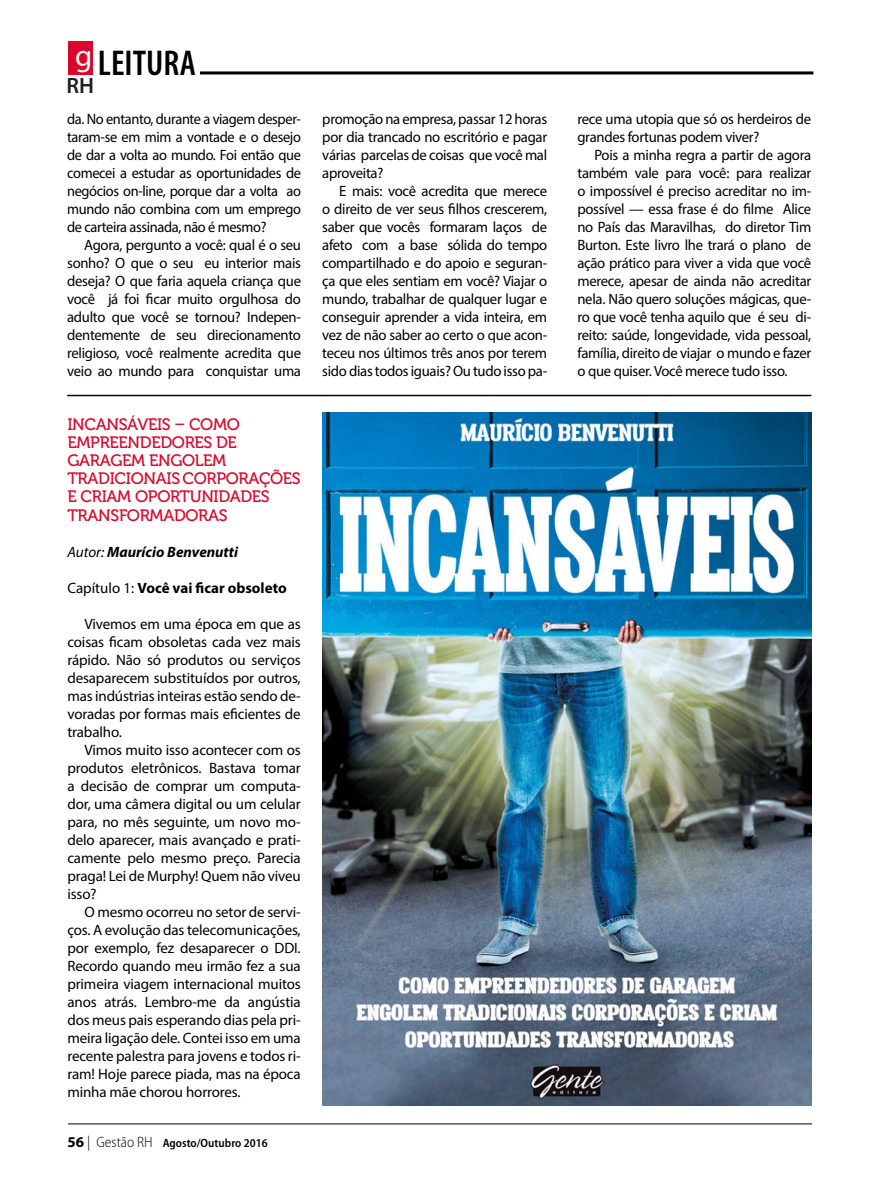
<style>
.page{position:relative;width:893px;height:1191px;background:#fff}
.page>*{position:absolute;margin:0;border:0;box-sizing:border-box;transform-origin:0 0}
.t1{font:600 condensed 36px "Myriad Pro";color:#000}
.t2{font:30.6px "Myriad Pro";color:#fff}
.t3{font:600 22.2px "Myriad Pro";color:#231f20}
.t4{font:16.5px/18px "Museo 500";letter-spacing:-.02em;color:#dc052b}
.t5{font:15px/18px "Myriad Pro";letter-spacing:-.02em;color:#000;text-align:justify}
.t6{font:15px/18px "Myriad Pro";letter-spacing:-.02em;color:#000;text-align:justify;scale:.96 1}
.t7{font:700 15px "Myriad Pro";color:#000}
.t8{font:italic 700 15px "Myriad Pro";color:#000}
.t9{font:600 semi-condensed 12px "Myriad Pro";color:#000}
.s1{font-weight:400}
.s2{font-weight:700;font-stretch:normal;font-size:15px}
.s3{font-weight:300;font-stretch:normal;font-size:15px}
.s4{font-weight:300;font-size:15px}
</style>
<div class="page">
<img style="left:322px;top:412px;width:489px;height:694px">
<hr style="left:67px;top:395px;width:744px;height:1px;background:#000">
<hr style="left:200px;top:71px;width:613px;height:3px;background:#000">
<div style="left:68px;top:41px;width:24px;height:34px;background:#dc052b"></div>
<hr style="left:68px;top:1123px;width:744px;height:1px;background:#000">
<h2 class="t2" style="left:75px;top:37px;width:19px">g</h2>
<h3 class="t3" style="left:66px;top:71px;width:29px">RH</h3>
<h1 class="t1" style="left:98px;top:43px;width:99px">LEITURA</h1>
<p class="t6" style="left:67px;top:110px;width:245px">da. No entanto, durante a viagem desper&shy;taram-se em mim a vontade e o desejo de dar a volta ao mundo. Foi então que comecei a estudar as oportunidades de negócios on-line, porque dar a volta ao mundo não combina com um emprego de carteira assinada, não é mesmo?</p>
<p class="t5" style="left:67px;top:236px;width:235px;text-indent:17px">Agora, pergunto a você: qual é o seu sonho? O que o seu eu interior mais deseja? O que faria aquela criança que você já foi ficar muito orgulhosa do adulto que você se tornou? Indepen&shy;dentemente de seu direcionamento religioso, você realmente acredita que veio ao mundo para conquistar uma</p>
<p class="t4" style="left:67px;top:416px;width:235px">INCANSÁVEIS – COMO<br>EMPREENDEDORES DE<br>GARAGEM ENGOLEM<br>TRADICIONAIS CORPORAÇÕES<br>E CRIAM OPORTUNIDADES<br>TRANSFORMADORAS</p>
<p class="t8" style="left:67px;top:541px;width:172px"><span class="s1">Autor:</span> Maurício Benvenutti</p>
<p class="t7" style="left:67px;top:577px;width:221px"><span class="s1">Capítulo 1:</span> Você vai ficar obsoleto</p>
<p class="t5" style="left:67px;top:614px;width:235px;text-indent:17px">Vivemos em uma época em que as coisas ficam obsoletas cada vez mais rápido. Não só produtos ou serviços desaparecem substituídos por outros, mas indústrias inteiras estão sendo de&shy;voradas por formas mais eficientes de trabalho.</p>
<p class="t5" style="left:67px;top:740px;width:235px;text-indent:17px">Vimos muito isso acontecer com os produtos eletrônicos. Bastava tomar a decisão de comprar um computa&shy;dor, uma câmera digital ou um celular para, no mês seguinte, um novo mo&shy;delo aparecer, mais avançado e prati&shy;camente pelo mesmo preço. Parecia praga! Lei de Murphy! Quem não viveu isso?</p>
<p class="t5" style="left:67px;top:902px;width:235px;text-indent:17px">O mesmo ocorreu no setor de servi&shy;ços. A evolução das telecomunicações, por exemplo, fez desaparecer o DDI.<br>Recordo quando meu irmão fez a sua primeira viagem internacional muitos anos atrás. Lembro-me da angústia dos meus pais esperando dias pela pri&shy;meira ligação dele. Contei isso em uma recente palestra para jovens e todos ri&shy;ram! Hoje parece piada, mas na época minha mãe chorou horrores.</p>
<p class="t9" style="left:68px;top:1136px;width:202px"><span class="s2">56</span> <span class="s3">|</span> <span class="s4">Gestão RH</span> Agosto/Outubro 2016</p>
<p class="t5" style="left:322px;top:110px;width:226px">promoção na empresa, passar 12 horas por dia trancado no escritório e pagar várias parcelas de coisas que você mal aproveita?</p>
<p class="t5" style="left:322px;top:182px;width:226px;text-indent:17px">E mais: você acredita que merece o direito de ver seus filhos crescerem, saber que vocês formaram laços de afeto com a base sólida do tempo compartilhado e do apoio e seguran&shy;ça que eles sentiam em você? Viajar o mundo, trabalhar de qualquer lugar e conseguir aprender a vida inteira, em vez de não saber ao certo o que acon&shy;teceu nos últimos três anos por terem sido dias todos iguais? Ou tudo isso pa-</p>
<p class="t5" style="left:577px;top:110px;width:235px">rece uma utopia que só os herdeiros de grandes fortunas podem viver?</p>
<p class="t5" style="left:577px;top:146px;width:235px;text-indent:17px">Pois a minha regra a partir de agora também vale para você: para realizar o impossível é preciso acreditar no im&shy;possível — essa frase é do filme Alice no País das Maravilhas, do diretor Tim Burton. Este livro lhe trará o plano de ação prático para viver a vida que você merece, apesar de ainda não acreditar nela. Não quero soluções mágicas, que&shy;ro que você tenha aquilo que é seu di&shy;reito: saúde, longevidade, vida pessoal, família, direito de viajar o mundo e fazer o que quiser. Você merece tudo isso.</p>
</div>
